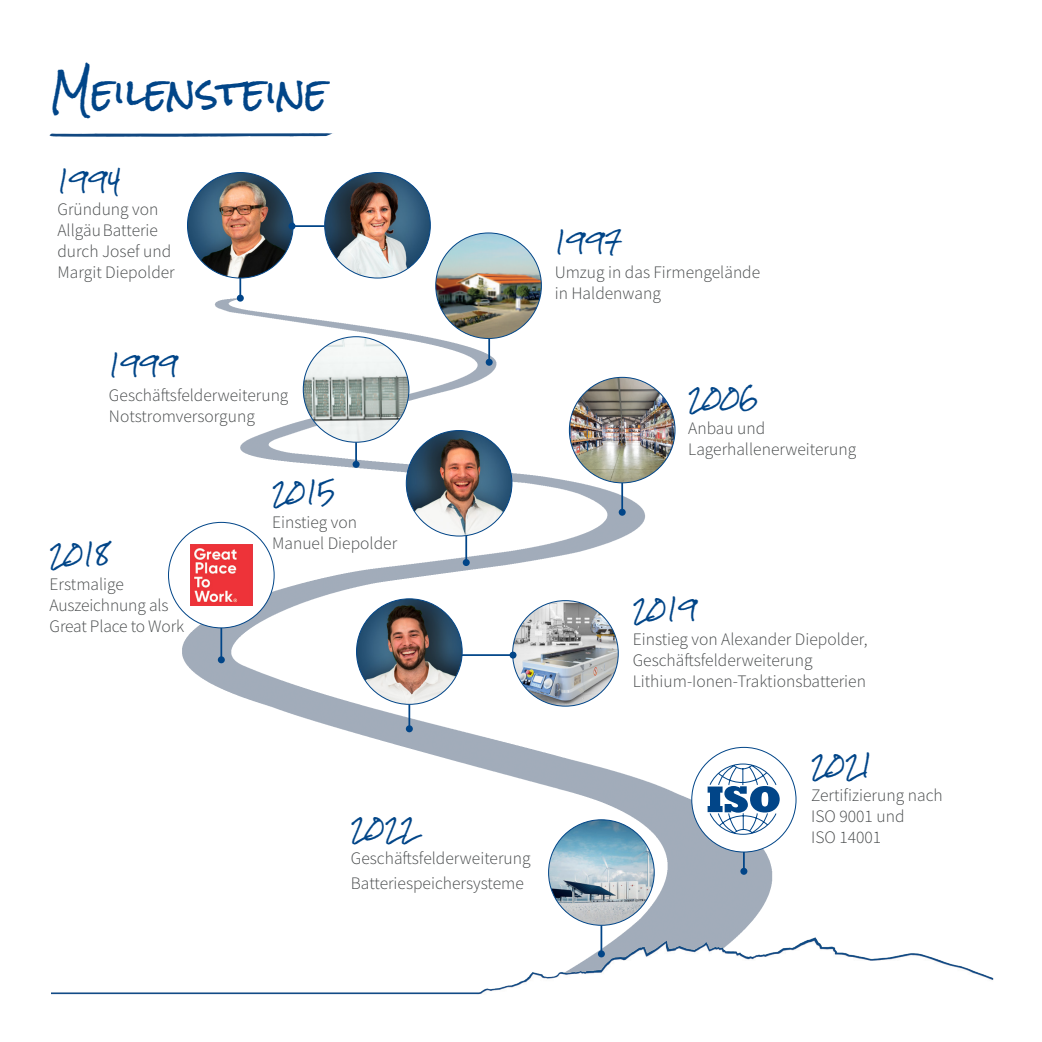
<style>
.page{position:relative;width:1042px;height:1042px;background:#fff}
.page>*{position:absolute;margin:0;border:0;box-sizing:border-box;transform-origin:0 0}
.t1{font:38.5px "Rock Salt";color:#014588}
.t2{font:21px "Rock Salt";color:#014588}
.t3{font:17.5px/21px "Source Sans Variable";color:#484b4c}
</style>
<div class="page">
<img style="left:168px;top:297px;width:629px;height:640px">
<img style="left:51px;top:937px;width:943px;height:58px">
<hr style="left:488px;top:241px;width:2px;height:121px;background:#014588">
<div style="left:486px;top:359px;width:7px;height:7px;background:#014588;border-radius:50%"></div>
<img style="left:436px;top:233px;width:105px;height:105px;border-radius:53px">
<hr style="left:465px;top:465px;width:2px;height:97px;background:#014588">
<div style="left:463px;top:559px;width:7px;height:7px;background:#014588;border-radius:50%"></div>
<hr style="left:621px;top:415px;width:2px;height:97px;background:#014588">
<div style="left:619px;top:509px;width:7px;height:7px;background:#014588;border-radius:50%"></div>
<img style="left:406px;top:430px;width:106px;height:106px;border-radius:53px">
<hr style="left:600px;top:857px;width:2px;height:97px;background:#014588">
<div style="left:598px;top:950px;width:7px;height:7px;background:#014588;border-radius:50%"></div>
<hr style="left:239px;top:177px;width:2px;height:121px;background:#014588">
<div style="left:237px;top:295px;width:7px;height:7px;background:#014588;border-radius:50%"></div>
<img style="left:187px;top:172px;width:106px;height:106px;border-radius:53px">
<hr style="left:220px;top:563px;width:2px;height:97px;background:#014588">
<div style="left:218px;top:656px;width:7px;height:7px;background:#014588;border-radius:50%"></div>
<div style="left:168px;top:522px;width:106px;height:106px;background:#fff;border-radius:50%"></div>
<img style="left:512px;top:600px;width:106px;height:106px;border-radius:53px">
<hr style="left:408px;top:632px;width:2px;height:97px;background:#014588">
<div style="left:406px;top:725px;width:7px;height:7px;background:#014588;border-radius:50%"></div>
<hr style="left:416px;top:654px;width:97px;height:2px;background:#014588">
<div style="left:509px;top:651px;width:7px;height:7px;background:#014588;border-radius:50%"></div>
<hr style="left:355px;top:386px;width:2px;height:78px;background:#014588">
<div style="left:353px;top:461px;width:7px;height:7px;background:#014588;border-radius:50%"></div>
<img style="left:303px;top:337px;width:106px;height:105px;border-radius:53px">
<img style="left:356px;top:599px;width:106px;height:105px;border-radius:53px">
<hr style="left:743px;top:774px;width:2px;height:97px;background:#014588">
<div style="left:740px;top:868px;width:7px;height:7px;background:#014588;border-radius:50%"></div>
<img style="left:548px;top:820px;width:106px;height:105px;border-radius:53px">
<img style="left:569px;top:377px;width:106px;height:106px;border-radius:53px">
<div style="left:692px;top:747px;width:104px;height:105px;background:#fff;border-radius:50%"></div>
<svg style="left:707px;top:763px;width:73px;height:72px"></svg>
<img style="left:191px;top:544px;width:61px;height:62px">
<hr style="left:292px;top:225px;width:121px;height:2px;background:#014588">
<div style="left:288px;top:223px;width:7px;height:7px;background:#014588;border-radius:50%"></div>
<img style="left:325px;top:172px;width:105px;height:106px;border-radius:53px">
<svg style="left:49px;top:133px;width:284px;height:4px"></svg>
<h1 class="t1" style="left:50px;top:71px;width:279px">Meilensteine</h1>
<p class="t2" style="left:57px;top:169px;width:65px">1994</p>
<p class="t3" style="left:57px;top:199px;width:119px">Gründung von<br>Allgäu Batterie durch Josef und<br>Margit Diepolder</p>
<p class="t2" style="left:555px;top:231px;width:69px">1997</p>
<p class="t3" style="left:555px;top:262px;width:207px">Umzug in das Firmengelände in Haldenwang</p>
<p class="t2" style="left:109px;top:353px;width:71px">1999</p>
<p class="t3" style="left:109px;top:385px;width:181px">Geschäftsfelderweiterung<br>Notstromversorgung</p>
<p class="t2" style="left:688px;top:386px;width:72px">2006</p>
<p class="t3" style="left:688px;top:417px;width:170px">Anbau und<br>Lagerhallenerweiterung</p>
<p class="t2" style="left:50px;top:543px;width:62px">2018</p>
<p class="t3" style="left:50px;top:574px;width:136px">Erstmalige<br>Auszeichnung als<br>Great Place to Work</p>
<p class="t2" style="left:272px;top:481px;width:65px">2015</p>
<p class="t3" style="left:272px;top:512px;width:127px">Einstieg von<br>Manuel Diepolder</p>
<p class="t2" style="left:351px;top:817px;width:67px">2022</p>
<p class="t3" style="left:351px;top:846px;width:181px;line-height:24.5px">Geschäftsfelderweiterung<br>Batteriespeichersysteme</p>
<p class="t2" style="left:633px;top:597px;width:66px">2019</p>
<p class="t3" style="left:633px;top:629px;width:236px">Einstieg von Alexander Diepolder,<br>Geschäftsfelderweiterung<br>Lithium-Ionen-Traktionsbatterien</p>
<p class="t2" style="left:811px;top:753px;width:63px">2021</p>
<p class="t3" style="left:811px;top:784px;width:133px">Zertifizierung nach<br>ISO 9001 und</p>
<p class="t3" style="left:811px;top:826px;width:72px">ISO 14001</p>
</div>
